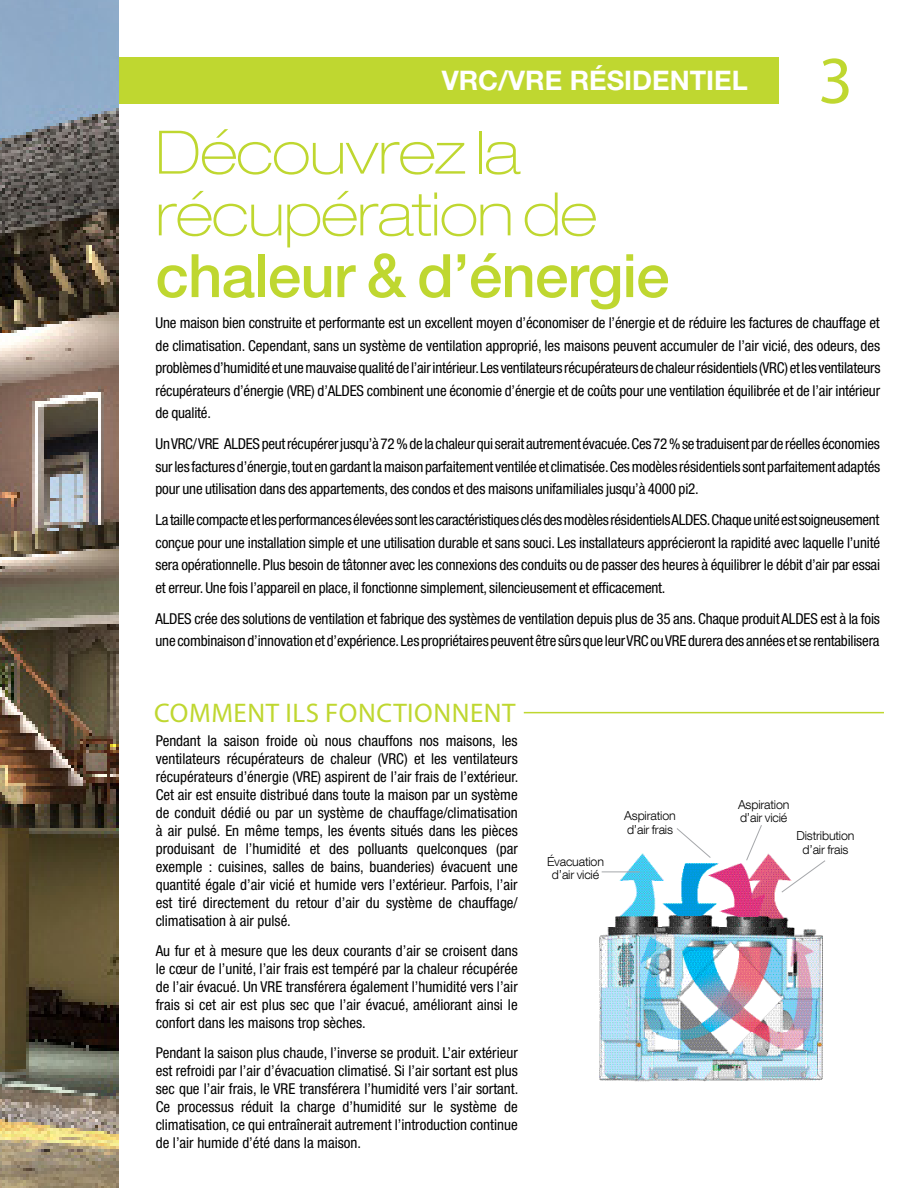
<style>
.page{position:relative;width:918px;height:1188px;background:#fff}
.page>*{position:absolute;margin:0;border:0;box-sizing:border-box;transform-origin:0 0}
.t1{font:67.5px "Myriad Pro";color:#bfd730}
.t2{font:100 expanded 60px/61.8px "Helvetica Neue LT Com";letter-spacing:-.01em;color:#bfd730}
.t3{font:500 60px "Helvetica Neue LT Com";letter-spacing:-.015em;color:#bfd730}
.t4{font:27px "Myriad Pro";letter-spacing:.02em;color:#bfd730}
.t5{font:700 27px "Helvetica Neue LT Std";color:#fff}
.t6{font:condensed 15px/18px "Helvetica Neue LT Std";letter-spacing:-.01em;color:#000;text-align:justify}
.t7{font:300 12.45px/13.8px "Helvetica Neue LT Com";letter-spacing:-.015em;color:#000}
</style>
<div class="page">
<div style="left:0;top:57px;width:779px;height:47px;background:#bfd730"></div>
<img style="left:599px;top:853px;width:224px;height:229px">
<hr style="left:602px;top:872px;width:38px;height:1px;background:#a5a7aa">
<svg style="left:676px;top:828px;width:35px;height:31px"></svg>
<svg style="left:746px;top:825px;width:16px;height:36px"></svg>
<svg style="left:781px;top:860px;width:44px;height:33px"></svg>
<img style="left:0;top:0;width:119px;height:1188px">
<hr style="left:524px;top:712px;width:360px;height:1px;background:#bfd730">
<h3 class="t5" style="left:442px;top:64px;width:307px">VRC/VRE RÉSIDENTIEL</h3>
<h1 class="t1" style="left:818px;top:39px;width:36px">3</h1>
<h2 class="t2" style="left:156px;top:120px;width:443px">Découvrez la récupération de</h2>
<h2 class="t3" style="left:156px;top:240px;width:516px">chaleur &amp; d’énergie</h2>
<p class="t6" style="left:156px;top:311px;width:727px;line-height:22.5px">Une maison bien construite et performante est un excellent moyen d’économiser de l’énergie et de réduire les factures de chauffage et de climatisation. Cependant, sans un système de ventilation approprié, les maisons peuvent accumuler de l’air vicié, des odeurs, des problèmes d’humidité et une mauvaise qualité de l’air intérieur. Les ventilateurs récupérateurs de chaleur résidentiels (VRC) et les ventilateurs récupérateurs d’énergie (VRE) d’ALDES combinent une économie d’énergie et de coûts pour une ventilation équilibrée et de l’air intérieur de qualité.</p>
<p class="t6" style="left:156px;top:432px;width:726px;line-height:22.5px">Un VRC/ VRE ALDES peut récupérer jusqu’à 72 % de la chaleur qui serait autrement évacuée. Ces 72 % se traduisent par de réelles économies sur les factures d’énergie, tout en gardant la maison parfaitement ventilée et climatisée. Ces modèles résidentiels sont parfaitement adaptés pour une utilisation dans des appartements, des condos et des maisons unifamiliales jusqu’à 4000 pi2.</p>
<p class="t6" style="left:156px;top:509px;width:726px;line-height:22.5px">La taille compacte et les performances élevées sont les caractéristiques clés des modèles résidentiels ALDES. Chaque unité est soigneusement conçue pour une installation simple et une utilisation durable et sans souci. Les installateurs apprécieront la rapidité avec laquelle l’unité sera opérationnelle. Plus besoin de tâtonner avec les connexions des conduits ou de passer des heures à équilibrer le débit d’air par essai et erreur. Une fois l’appareil en place, il fonctionne simplement, silencieusement et efficacement.</p>
<p class="t6" style="left:156px;top:607px;width:726px;line-height:22.5px">ALDES crée des solutions de ventilation et fabrique des systèmes de ventilation depuis plus de 35 ans. Chaque produit ALDES est à la fois une combinaison d’innovation et d’expérience. Les propriétaires peuvent être sûrs que leur VRC ou VRE durera des années et se rentabilisera</p>
<h3 class="t4" style="left:154px;top:696px;width:363px">COMMENT ILS FONCTIONNENT</h3>
<p class="t6" style="left:156px;top:731px;width:364px">Pendant la saison froide où nous chauffons nos maisons, les ventilateurs récupérateurs de chaleur (VRC) et les ventilateurs récupérateurs d’énergie (VRE) aspirent de l’air frais de l’extérieur.<br>Cet air est ensuite distribué dans toute la maison par un système de conduit dédié ou par un système de chauffage/climatisation à air pulsé. En même temps, les évents situés dans les pièces produisant de l’humidité et des polluants quelconques (par exemple : cuisines, salles de bains, buanderies) évacuent une quantité égale d’air vicié et humide vers l’extérieur. Parfois, l’air est tiré directement du retour d’air du système de chauffage/ climatisation à air pulsé.</p>
<p class="t6" style="left:156px;top:941px;width:364px">Au fur et à mesure que les deux courants d’air se croisent dans le cœur de l’unité, l’air frais est tempéré par la chaleur récupérée de l’air évacué. Un VRE transférera également l’humidité vers l’air frais si cet air est plus sec que l’air évacué, améliorant ainsi le confort dans les maisons trop sèches.</p>
<p class="t6" style="left:156px;top:1043px;width:364px">Pendant la saison plus chaude, l’inverse se produit. L’air extérieur est refroidi par l’air d’évacuation climatisé. Si l’air sortant est plus sec que l’air frais, le VRE transférera l’humidité vers l’air sortant.<br>Ce processus réduit la charge d’humidité sur le système de climatisation, ce qui entraînerait autrement l’introduction continue de l’air humide d’été dans la maison.</p>
<p class="t7" style="left:547px;top:854px;width:58px;text-align:center">Évacuation d’air vicié</p>
<p class="t7" style="left:624px;top:808px;width:53px">Aspiration d’air frais</p>
<p class="t7" style="left:738px;top:797px;width:53px">Aspiration d’air vicié</p>
<p class="t7" style="left:797px;top:828px;width:59px;text-align:center">Distribution d’air frais</p>
</div>
